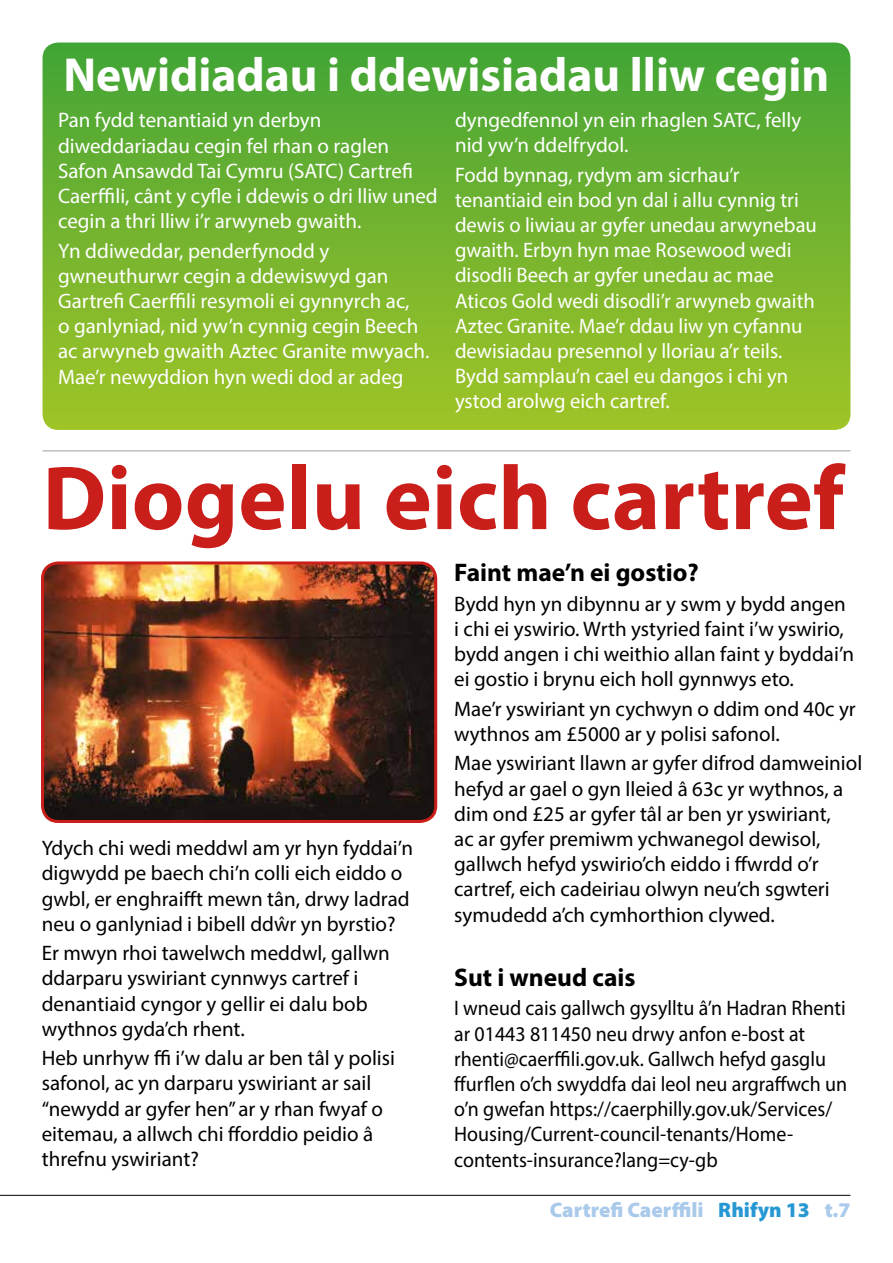
<style>
.page{position:relative;width:893px;height:1263px;background:#fff}
.page>*{position:absolute;margin:0;border:0;box-sizing:border-box;transform-origin:0 0}
.t1{font:700 91.5px "Myriad Pro";color:#ca1e1b}
.t2{font:700 48px "Myriad Pro";color:#fff}
.t3{font:700 25.5px "Myriad Pro";color:#000}
.t4{font:21px/25.2px "Myriad Pro";color:#000}
.t5{font:21px/25.2px "Myriad Pro";color:#fff}
.t6{font:21px/25.2px "Myriad Pro";color:#000;scale:.95 1}
.t7{font:900 21px "Myriad Pro";color:#aacaeb}
.s1{color:#2898d3}
</style>
<div class="page">
<hr style="left:0;top:1195px;width:850px;height:1px;background:#000">
<svg style="left:43px;top:43px;width:807px;height:387px;background:#72b42e"></svg>
<img style="left:45px;top:565px;width:391px;height:255px">
<div style="left:41px;top:561px;width:396px;height:262px;border:3px solid #ca1e1b;border-radius:16px"></div>
<hr style="left:43px;top:450px;width:807px;height:1px;background:#9d9d9c">
<h2 class="t2" style="left:64px;top:43px;width:767px">Newidiadau i ddewisiadau lliw cegin</h2>
<p class="t5" style="left:58px;top:107px;width:381px">Pan fydd tenantiaid yn derbyn diweddariadau cegin fel rhan o raglen Safon Ansawdd Tai Cymru (SATC) Cartrefi Caerffili, cânt y cyfle i ddewis o dri lliw uned cegin a thri lliw i’r arwyneb gwaith.</p>
<p class="t5" style="left:58px;top:238px;width:373px">Yn ddiweddar, penderfynodd y gwneuthurwr cegin a ddewiswyd gan Gartrefi Caerffili resymoli ei gynnyrch ac,<br>o ganlyniad, nid yw’n cynnig cegin Beech ac arwyneb gwaith Aztec Granite mwyach.<br>Mae’r newyddion hyn wedi dod ar adeg</p>
<p class="t5" style="left:455px;top:107px;width:348px">dyngedfennol yn ein rhaglen SATC, felly nid yw’n ddelfrydol.</p>
<p class="t5" style="left:455px;top:162px;width:363px">Fodd bynnag, rydym am sicrhau’r tenantiaid ein bod yn dal i allu cynnig tri dewis o liwiau ar gyfer unedau arwynebau gwaith. Erbyn hyn mae Rosewood wedi disodli Beech ar gyfer unedau ac mae Aticos Gold wedi disodli’r arwyneb gwaith Aztec Granite. Mae’r ddau liw yn cyfannu dewisiadau presennol y lloriau a’r teils.<br>Bydd samplau’n cael eu dangos i chi yn ystod arolwg eich cartref.</p>
<h1 class="t1" style="left:43px;top:439px;width:803px">Diogelu eich cartref</h1>
<p class="t4" style="left:42px;top:835px;width:373px">Ydych chi wedi meddwl am yr hyn fyddai’n digwydd pe baech chi’n colli eich eiddo o gwbl, er enghraifft mewn tân, drwy ladrad neu o ganlyniad i bibell ddŵr yn byrstio?</p>
<p class="t4" style="left:42px;top:940px;width:350px">Er mwyn rhoi tawelwch meddwl, gallwn ddarparu yswiriant cynnwys cartref i denantiaid cyngor y gellir ei dalu bob wythnos gyda’ch rhent.</p>
<p class="t4" style="left:42px;top:1045px;width:355px">Heb unrhyw ffi i’w dalu ar ben tâl y polisi safonol, ac yn darparu yswiriant ar sail “newydd ar gyfer hen” ar y rhan fwyaf o eitemau, a allwch chi fforddio peidio â threfnu yswiriant?</p>
<p class="t3" style="left:454px;top:556px;width:246px">Faint mae’n ei gostio?</p>
<p class="t4" style="left:454px;top:591px;width:402px">Bydd hyn yn dibynnu ar y swm y bydd angen i chi ei yswirio. Wrth ystyried faint i’w yswirio, bydd angen i chi weithio allan faint y byddai’n ei gostio i brynu eich holl gynnwys eto.</p>
<p class="t4" style="left:454px;top:696px;width:403px">Mae’r yswiriant yn cychwyn o ddim ond 40c yr wythnos am £5000 ar y polisi safonol.</p>
<p class="t4" style="left:454px;top:750px;width:410px">Mae yswiriant llawn ar gyfer difrod damweiniol hefyd ar gael o gyn lleied â 63c yr wythnos, a dim ond £25 ar gyfer tâl ar ben yr yswiriant,<br>ac ar gyfer premiwm ychwanegol dewisol, gallwch hefyd yswirio’ch eiddo i ffwrdd o’r cartref, eich cadeiriau olwyn neu’ch sgwteri symudedd a’ch cymhorthion clywed.</p>
<p class="t3" style="left:454px;top:961px;width:183px">Sut i wneud cais</p>
<p class="t6" style="left:454px;top:995px;width:415px">I wneud cais gallwch gysylltu â’n Hadran Rhenti ar 01443 811450 neu drwy anfon e-bost at rhenti@caerffili.gov.uk. Gallwch hefyd gasglu ffurflen o’ch swyddfa dai leol neu argraffwch un o’n gwefan https://caerphilly.gov.uk/Services/ Housing/Current-council-tenants/Home&shy;contents-insurance?lang=cy-gb</p>
<p class="t7" style="left:550px;top:1196px;width:302px">Cartrefi Caerffili <span class="s1">Rhifyn 13</span> t.7</p>
</div>
